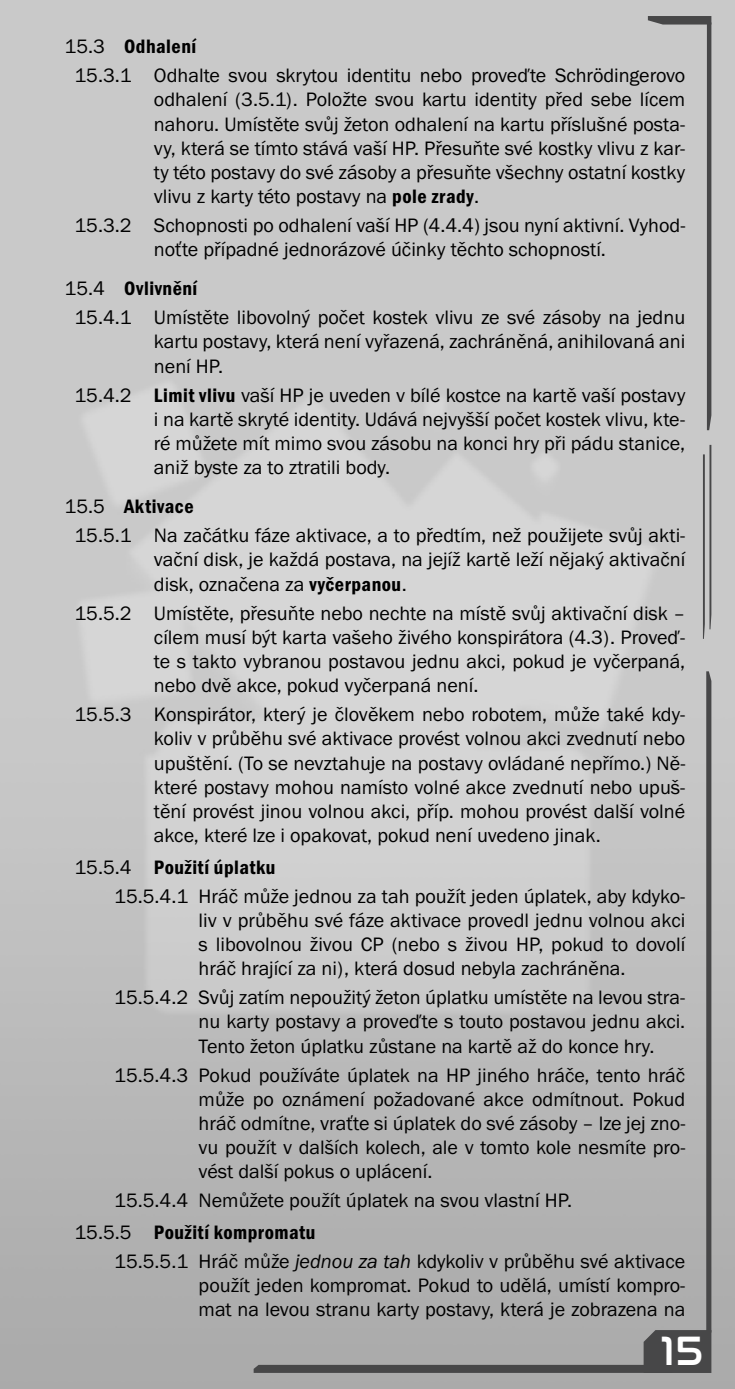
<style>
.page{position:relative;width:735px;height:1389px;background:#fff}
.page>*{position:absolute;margin:0;border:0;box-sizing:border-box;transform-origin:0 0}
.t1{font:42px "Nasalization Rg";color:#fff}
.t2{font:20.12px/24.2px "Franklin Gothic URW Boo";color:#000;text-align:justify}
.t3{font:20.12px "Franklin Gothic URW Con Dem";letter-spacing:.025em;color:#000}
.s1{font-family:"Franklin Gothic URW Boo"}
.s2{font-family:"Franklin Gothic URW Con Dem"}
.s3{font-family:"Franklin Gothic URW Boo Ita"}
</style>
<div class="page">
<img style="left:0;top:0;width:734px;height:1389px">
<svg style="left:647px;top:16px;width:64px;height:414px;background:#bebebe"></svg>
<svg style="left:702px;top:445px;width:9px;height:194px;background:#9a9a9b"></svg>
<svg style="left:253px;top:671px;width:458px;height:702px;background:#bcbcbc"></svg>
<p class="t3" style="left:64px;top:33px;width:133px"><span class="s1">15.3</span> Odhalení</p>
<p class="t2" style="left:154px;top:63px;width:532px;text-indent:-79px">15.3.1 Odhalte svou skrytou identitu nebo proveďte Schrödingerovo odhalení (3.5.1). Položte svou kartu identity před sebe lícem nahoru. Umístěte svůj žeton odhalení na kartu příslušné posta&shy;vy, která se tímto stává vaší HP. Přesuňte své kostky vlivu z kar&shy;ty této postavy do své zásoby a přesuňte všechny ostatní kostky vlivu z karty této postavy na <span class="s2">pole zrady</span>.</p>
<p class="t2" style="left:74px;top:213px;width:612px;text-align:center">15.3.2 Schopnosti po odhalení vaší HP (4.4.4) jsou nyní aktivní. Vyhod&shy;noťte případné jednorázové účinky těchto schopností.</p>
<p class="t3" style="left:64px;top:275px;width:134px"><span class="s1">15.4</span> Ovlivnění</p>
<p class="t2" style="left:154px;top:305px;width:532px;text-indent:-79px">15.4.1 Umístěte libovolný počet kostek vlivu ze své zásoby na jednu kartu postavy, která není vyřazená, zachráněná, anihilovaná ani není HP.</p>
<p class="t2" style="left:154px;top:383px;width:532px;text-indent:-79px">15.4.2 <span class="s2">Limit vlivu</span> vaší HP je uveden v bílé kostce na kartě vaší postavy i na kartě skryté identity. Udává nejvyšší počet kostek vlivu, kte&shy;ré můžete mít mimo svou zásobu na konci hry při pádu stanice, aniž byste za to ztratili body.</p>
<p class="t3" style="left:64px;top:493px;width:130px"><span class="s1">15.5</span> Aktivace</p>
<p class="t2" style="left:154px;top:523px;width:532px;text-indent:-79px">15.5.1 Na začátku fáze aktivace, a to předtím, než použijete svůj akti&shy;vační disk, je každá postava, na jejíž kartě leží nějaký aktivační disk, označena za <span class="s2">vyčerpanou</span>.</p>
<p class="t2" style="left:154px;top:601px;width:532px;text-indent:-79px">15.5.2 Umístěte, přesuňte nebo nechte na místě svůj aktivační disk – cílem musí být karta vašeho živého konspirátora (4.3). Proveď&shy;te s takto vybranou postavou jednu akci, pokud je vyčerpaná, nebo dvě akce, pokud vyčerpaná není.</p>
<p class="t2" style="left:154px;top:702px;width:532px;text-indent:-79px">15.5.3 Konspirátor, který je člověkem nebo robotem, může také kdy&shy;koliv v průběhu své aktivace provést volnou akci zvednutí nebo upuštění. (To se nevztahuje na postavy ovládané nepřímo.) Ně&shy;které postavy mohou namísto volné akce zvednutí nebo upuš&shy;tění provést jinou volnou akci, příp. mohou provést další volné akce, které lze i opakovat, pokud není uvedeno jinak.</p>
<p class="t3" style="left:74px;top:853px;width:202px"><span class="s1">15.5.4</span> Použití úplatku</p>
<p class="t2" style="left:198px;top:884px;width:488px;text-indent:-84px">15.5.4.1 Hráč může jednou za tah použít jeden úplatek, aby kdyko&shy;liv v průběhu své fáze aktivace provedl jednu volnou akci s libovolnou živou CP (nebo s živou HP, pokud to dovolí hráč hrající za ni), která dosud nebyla zachráněna.</p>
<p class="t2" style="left:198px;top:985px;width:488px;text-indent:-84px">15.5.4.2 Svůj zatím nepoužitý žeton úplatku umístěte na levou stra&shy;nu karty postavy a proveďte s touto postavou jednu akci.<br>Tento žeton úplatku zůstane na kartě až do konce hry.</p>
<p class="t2" style="left:198px;top:1063px;width:488px;text-indent:-84px">15.5.4.3 Pokud používáte úplatek na HP jiného hráče, tento hráč může po oznámení požadované akce odmítnout. Pokud hráč odmítne, vraťte si úplatek do své zásoby – lze jej zno&shy;vu použít v dalších kolech, ale v tomto kole nesmíte pro&shy;vést další pokus o uplácení.</p>
<p class="t2" style="left:114px;top:1188px;width:459px">15.5.4.4 Nemůžete použít úplatek na svou vlastní HP.</p>
<p class="t3" style="left:74px;top:1219px;width:242px"><span class="s1">15.5.5</span> Použití kompromatu</p>
<p class="t2" style="left:198px;top:1249px;width:488px;text-indent:-84px">15.5.5.1 Hráč může <span class="s3">jednou za tah</span> kdykoliv v průběhu své aktivace použít jeden kompromat. Pokud to udělá, umístí kompro&shy;mat na levou stranu karty postavy, která je zobrazena na</p>
<h1 class="t1" style="left:660px;top:1313px;width:44px">15</h1>
</div>
